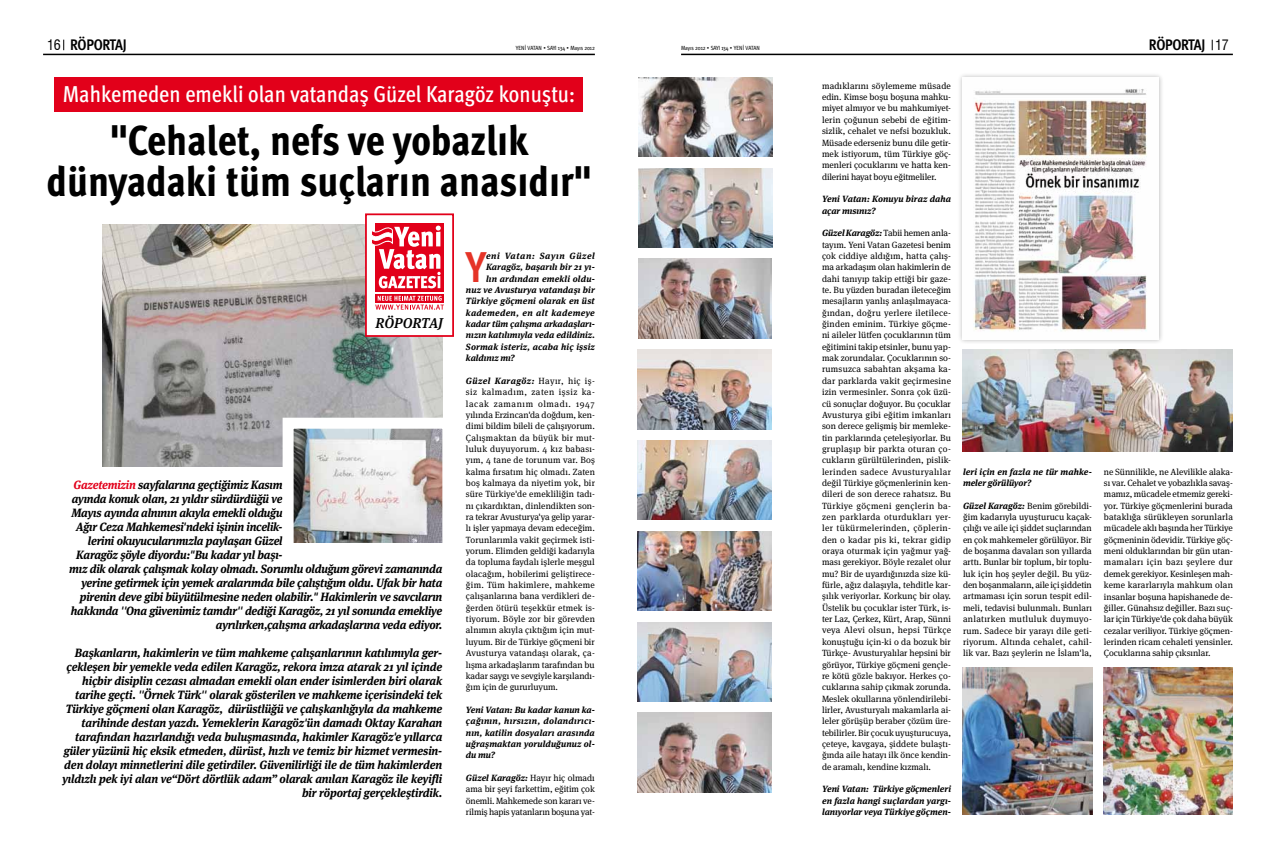
<style>
.page{position:relative;width:1276px;height:851px;background:#fff}
.page>*{position:absolute;margin:0;border:0;box-sizing:border-box;transform-origin:0 0}
.t1{font:700 43.1px "Meta Cond Pro";color:#e53427}
.t2{font:800 42px/41px "Meta Cond Pro";color:#000;text-align:center}
.t3{font:500 23px "Meta Cond Pro";color:#fff}
.t4{font:700 15.3px "Meta Cond Pro";letter-spacing:-.025em;color:#000}
.t5{font:italic 500 14.2px "Meta Serif Pro";letter-spacing:-.005em;color:#000}
.t6{font:condensed 14px "Swiss 721 BT";color:#000}
.t7{font:italic 700 12px/14px "Meta Serif Pro";letter-spacing:-.015em;color:#000;text-align:right;scale:.95 1}
.t8{font:9px/11.3px "Meta Serif Pro";letter-spacing:-.005em;color:#000;text-align:justify}
.t9{font:italic 700 9px/11.3px "Meta Serif Pro";letter-spacing:.01em;color:#000;text-align:justify}
.t10{font:italic 700 9px "Meta Serif Pro";letter-spacing:.035em;color:#000}
.t11{font:italic 700 9px "Meta Serif Pro";letter-spacing:.06em;color:#000}
.t12{font:6px "Meta Cond Pro";letter-spacing:-.01em;color:#000}
.s1{color:#e2001a}
.s2{font-weight:700;font-style:italic}
</style>
<div class="page">
<hr style="left:43px;top:54px;width:552px;height:1px;background:#000">
<hr style="left:681px;top:54px;width:552px;height:1px;background:#000">
<div style="left:55px;top:77px;width:528px;height:34px;background:#e2001a"></div>
<img style="left:638px;top:168px;width:134px;height:79px">
<img style="left:638px;top:77px;width:134px;height:80px">
<img style="left:962px;top:350px;width:271px;height:102px">
<img style="left:962px;top:667px;width:130px;height:147px">
<img style="left:638px;top:622px;width:134px;height:79px">
<img style="left:638px;top:531px;width:134px;height:79px">
<img style="left:638px;top:440px;width:134px;height:80px">
<img style="left:638px;top:259px;width:134px;height:79px">
<img style="left:638px;top:350px;width:134px;height:79px">
<img style="left:102px;top:225px;width:341px;height:241px">
<div style="left:957px;top:72px;width:206px;height:272px;background:#000;opacity:.28"></div>
<img style="left:962px;top:77px;width:197px;height:262px">
<div style="left:365px;top:213px;width:89px;height:124px;background:#fff;border:2px solid #e2001a"></div>
<div style="left:375px;top:223px;width:69px;height:69px;background:#e2001a"></div>
<svg style="left:375px;top:294px;width:69px;height:2px"></svg>
<svg style="left:375px;top:296px;width:69px;height:13px"></svg>
<svg style="left:372px;top:225px;width:69px;height:63px"></svg>
<img style="left:638px;top:712px;width:134px;height:80px">
<img style="left:277px;top:412px;width:166px;height:131px">
<img style="left:1103px;top:667px;width:130px;height:147px">
<h3 class="t4" style="left:70px;top:35px;width:58px">RÖPORTAJ</h3>
<h3 class="t4" style="left:1149px;top:35px;width:58px">RÖPORTAJ</h3>
<h3 class="t6" style="left:47px;top:37px;width:15px">16</h3>
<p class="t12" style="left:516px;top:44px;width:81px">Yenİ VATAN • SAYI 134 • Mayıs 2012</p>
<p class="t12" style="left:681px;top:44px;width:79px">Mayıs 2012 • SAYI 134 • Yenİ VATAN</p>
<h3 class="t6" style="left:1215px;top:37px;width:15px">17</h3>
<h3 class="t3" style="left:63px;top:79px;width:513px">Mahkemeden emekli olan vatandaş Güzel Karagöz konuştu:</h3>
<h2 class="t2" style="left:46px;top:120px;width:546px">"Cehalet, nefs ve yobazlık dünyadaki tüm suçların anasıdır"</h2>
<h3 class="t5" style="left:375px;top:312px;width:69px">RÖPORTAJ</h3>
<h3 class="t7" style="left:74px;top:476px;width:221px"><span class="s1">Gazetemizin</span> sayfalarına geçtiğimiz Kasım</h3>
<h3 class="t7" style="left:72px;top:490px;width:223px">ayında konuk olan, 21 yıldır sürdürdüğü ve</h3>
<h3 class="t7" style="left:71px;top:504px;width:224px">Mayıs ayında alnının akıyla emekli olduğu</h3>
<h3 class="t7" style="left:76px;top:518px;width:219px">Ağır Ceza Mahkemesi'ndeki işinin incelik-</h3>
<h3 class="t7" style="left:88px;top:532px;width:206px">lerini okuyucularımızla paylaşan Güzel</h3>
<h3 class="t7" style="left:76px;top:546px;width:219px">Karagöz şöyle diyordu:"Bu kadar yıl başı-</h3>
<h3 class="t7" style="left:69px;top:560px;width:394px">mız dik olarak çalışmak kolay olmadı. Sorumlu olduğum görevi zamanında</h3>
<h3 class="t7" style="left:81px;top:574px;width:381px">yerine getirmek için yemek aralarımda bile çalıştığım oldu. Ufak bir hata</h3>
<h3 class="t7" style="left:80px;top:588px;width:383px">pirenin deve gibi büyütülmesine neden olabilir." Hakimlerin ve savcıların</h3>
<h3 class="t7" style="left:71px;top:602px;width:392px">hakkında ''Ona güvenimiz tamdır'' dediği Karagöz, 21 yıl sonunda emekliye</h3>
<h3 class="t7" style="left:216px;top:616px;width:240px">ayrılırken,çalışma arkadaşlarına veda ediyor.</h3>
<p class="t7" style="left:62px;top:644px;width:401px">Başkanların, hakimlerin ve tüm mahkeme çalışanlarının katılımıyla ger&shy;çekleşen bir yemekle veda edilen Karagöz, rekora imza atarak 21 yıl içinde hiçbir disiplin cezası almadan emekli olan ender isimlerden biri olarak tarihe geçti. ''Örnek Türk'' olarak gösterilen ve mahkeme içerisindeki tek Türkiye göçmeni olan Karagöz, dürüstlüğü ve çalışkanlığıyla da mahkeme tarihinde destan yazdı. Yemeklerin Karagöz'ün damadı Oktay Karahan tarafından hazırlandığı veda buluşmasında, hakimler Karagöz'e yıllarca güler yüzünü hiç eksik etmeden, dürüst, hızlı ve temiz bir hizmet vermesin&shy;den dolayı minnetlerini dile getirdiler. Güvenilirliği ile de tüm hakimlerden yıldızlı pek iyi alan ve“Dört dörtlük adam” olarak anılan Karagöz ile keyifli bir röportaj gerçekleştirdik.</p>
<h1 class="t1" style="left:466px;top:239px;width:22px">Y</h1>
<p class="t11" style="left:486px;top:248px;width:110px">eni Vatan: Sayın Güzel</p>
<p class="t9" style="left:486px;top:261px;width:110px">Karagöz, başarılı bir 21 yı-</p>
<p class="t9" style="left:486px;top:272px;width:110px">lın ardından emekli oldu-</p>
<p class="t9" style="left:466px;top:283px;width:130px">nuz ve Avusturya vatandaşı bir</p>
<p class="t9" style="left:466px;top:295px;width:130px">Türkiye göçmeni olarak en üst</p>
<p class="t10" style="left:466px;top:305px;width:130px">kademeden, en alt kademeye</p>
<p class="t9" style="left:466px;top:317px;width:130px">kadar tüm çalışma arkadaşları-</p>
<p class="t9" style="left:466px;top:329px;width:130px">nızın katılımıyla veda edildiniz.</p>
<p class="t9" style="left:466px;top:340px;width:130px">Sormak isteriz, acaba hiç işsiz</p>
<p class="t9" style="left:466px;top:351px;width:50px">kaldınız mı?</p>
<p class="t8" style="left:466px;top:374px;width:131px"><span class="s2">Güzel Karagöz:</span> Hayır, hiç iş&shy;siz kalmadım, zaten işsiz ka&shy;lacak zamanım olmadı. 1947 yılında Erzincan'da doğdum, ken&shy;dimi bildim bileli de çalışıyorum.<br>Çalışmaktan da büyük bir mut&shy;luluk duyuyorum. 4 kız babası&shy;yım, 4 tane de torunum var. Boş kalma fırsatım hiç olmadı. Zaten boş kalmaya da niyetim yok, bir süre Türkiye'de emekliliğin tadı&shy;nı çıkardıktan, dinlendikten son&shy;ra tekrar Avusturya'ya gelip yarar&shy;lı işler yapmaya devam edeceğim.<br>Torunlarımla vakit geçirmek isti&shy;yorum. Elimden geldiği kadarıyla da topluma faydalı işlerle meşgul olacağım, hobilerimi geliştirece&shy;ğim. Tüm hakimlere, mahkeme çalışanlarına bana verdikleri de&shy;ğerden ötürü teşekkür etmek is&shy;tiyorum. Böyle zor bir görevden alnımın akıyla çıktığım için mut&shy;luyum. Bir de Türkiye göçmeni bir Avusturya vatandaşı olarak, ça&shy;lışma arkadaşlarım tarafından bu kadar saygı ve sevgiyle karşılandı&shy;ğım için de gururluyum.</p>
<p class="t9" style="left:466px;top:703px;width:130px">Yeni Vatan: Bu kadar kanun ka&shy;çağının, hırsızın, dolandırıcı&shy;nın, katilin dosyaları arasında uğraşmaktan yorulduğunuz ol&shy;du mu?</p>
<p class="t8" style="left:466px;top:771px;width:130px"><span class="s2">Güzel Karagöz:</span> Hayır hiç olmadı ama bir şeyi farkettim, eğitim çok önemli. Mahkemede son kararı ve&shy;rilmiş hapis yatanların boşuna yat-</p>
<p class="t8" style="left:822px;top:79px;width:130px">madıklarını söylememe müsade edin. Kimse boşu boşuna mahku&shy;miyet almıyor ve bu mahkumiyet&shy;lerin çoğunun sebebi de eğitim&shy;sizlik, cehalet ve nefsi bozukluk.<br>Müsade ederseniz bunu dile getir&shy;mek istiyorum, tüm Türkiye göç&shy;menleri çocuklarını ve hatta ken&shy;dilerini hayat boyu eğitmeliler.</p>
<p class="t9" style="left:822px;top:193px;width:130px">Yeni Vatan: Konuyu biraz daha açar mısınız?</p>
<p class="t8" style="left:822px;top:227px;width:131px"><span class="s2">Güzel Karagöz:</span> Tabii hemen anla&shy;tayım. Yeni Vatan Gazetesi benim çok ciddiye aldığım, hatta çalış&shy;ma arkadaşım olan hakimlerin de dahi tanıyıp takip ettiği bir gaze&shy;te. Bu yüzden buradan ileteceğim mesajların yanlış anlaşılmayaca&shy;ğından, doğru yerlere iletilece&shy;ğinden eminim. Türkiye göçme&shy;ni aileler lütfen çocuklarının tüm eğitimini takip etsinler, bunu yap&shy;mak zorundalar. Çocuklarının so&shy;rumsuzca sabahtan akşama ka&shy;dar parklarda vakit geçirmesine izin vermesinler. Sonra çok üzü&shy;cü sonuçlar doğuyor. Bu çocuklar Avusturya gibi eğitim imkanları son derece gelişmiş bir memleke&shy;tin parklarında çeteleşiyorlar. Bu gruplaşıp bir parkta oturan ço&shy;cukların gürültülerinden, pislik&shy;lerinden sadece Avusturyalılar değil Türkiye göçmenlerinin ken&shy;dileri de son derece rahatsız. Bu Türkiye göçmeni gençlerin ba&shy;zen parklarda oturdukları yer&shy;ler tükürmelerinden, çöplerin&shy;den o kadar pis ki, tekrar gidip oraya oturmak için yağmur yağ&shy;ması gerekiyor. Böyle rezalet olur mu? Bir de uyardığınızda size kü&shy;fürle, ağız dalaşıyla, tehditle kar&shy;şılık veriyorlar. Korkunç bir olay.<br>Üstelik bu çocuklar ister Türk, is&shy;ter Laz, Çerkez, Kürt, Arap, Sünni veya Alevi olsun, hepsi Türkçe konuştuğu için-ki o da bozuk bir Türkçe- Avusturyalılar hepsini bir görüyor, Türkiye göçmeni gençle&shy;re kötü gözle bakıyor. Herkes ço&shy;cuklarına sahip çıkmak zorunda.<br>Meslek okullarına yönlendirilebi&shy;lirler, Avusturyalı makamlarla ai&shy;leler görüşüp beraber çözüm üre&shy;tebilirler. Bir çocuk uyuşturucuya, çeteye, kavgaya, şiddete bulaştı&shy;ğında aile hatayı ilk önce kendin&shy;de aramalı, kendine kızmalı.</p>
<p class="t9" style="left:822px;top:782px;width:130px">Yeni Vatan: Türkiye göçmenleri en fazla hangi suçlardan yargı&shy;lanıyorlar veya Türkiye göçmen-</p>
<p class="t9" style="left:963px;top:465px;width:130px">leri için en fazla ne tür mahke&shy;meler görülüyor?</p>
<p class="t8" style="left:963px;top:499px;width:130px"><span class="s2">Güzel Karagöz:</span> Benim görebildi&shy;ğim kadarıyla uyuşturucu kaçak&shy;çılığı ve aile içi şiddet suçlarından en çok mahkemeler görülüyor. Bir de boşanma davaları son yıllarda arttı. Bunlar bir toplum, bir toplu&shy;luk için hoş şeyler değil. Bu yüz&shy;den boşanmaların, aile içi şiddetin artmaması için sorun tespit edil&shy;meli, tedavisi bulunmalı. Bunları anlatırken mutluluk duymuyo&shy;rum. Sadece bir yarayı dile geti&shy;riyorum. Altında cehalet, cahil&shy;lik var. Bazı şeylerin ne İslam'la,</p>
<p class="t8" style="left:1104px;top:465px;width:130px">ne Sünnilikle, ne Alevilikle alaka&shy;sı var. Cehalet ve yobazlıkla savaş&shy;mamız, mücadele etmemiz gereki&shy;yor. Türkiye göçmenlerini burada bataklığa sürükleyen sorunlarla mücadele aklı başında her Türkiye göçmeninin ödevidir. Türkiye göç&shy;meni olduklarından bir gün utan&shy;mamaları için bazı şeylere dur demek gerekiyor. Kesinleşen mah&shy;keme kararlarıyla mahkum olan insanlar boşuna hapishanede de&shy;ğiller. Günahsız değiller. Bazı suç&shy;lar için Türkiye'de çok daha büyük cezalar veriliyor. Türkiye göçmen&shy;lerinden ricam cehaleti yensinler.<br>Çocuklarına sahip çıksınlar.</p>
</div>
